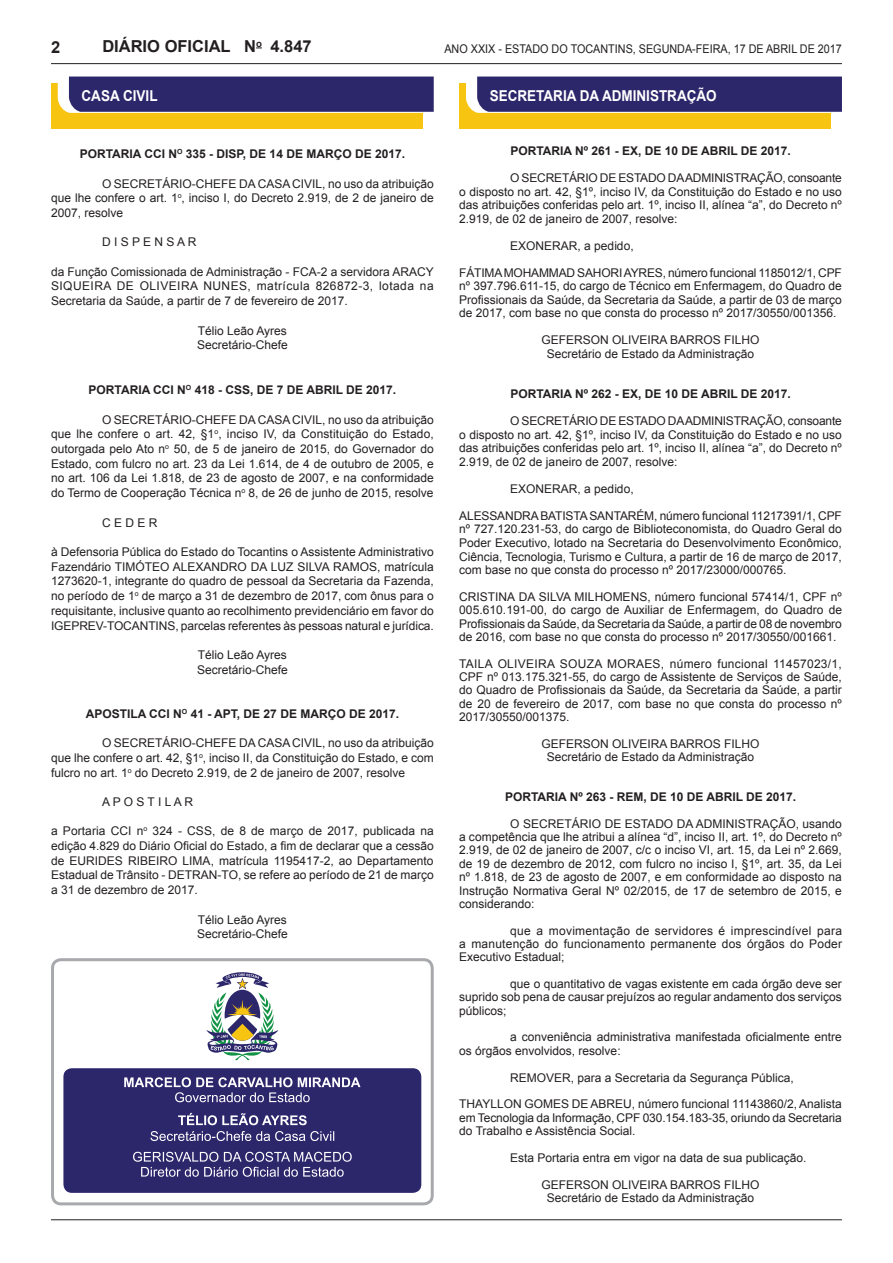
<style>
.page{position:relative;width:893px;height:1263px;background:#fff}
.page>*{position:absolute;margin:0;border:0;box-sizing:border-box;transform-origin:0 0}
.t1{font:700 16.5px "Arial";color:#231f20}
.t2{font:700 15px "Arial";color:#fff;scale:.9 1}
.t3{font:12px/14.7px "Arial";color:#231f20;text-align:justify}
.t4{font:700 12px "Arial";color:#231f20}
.t5{font:12px "Arial";color:#231f20;scale:.9 1}
.t6{font:700 9.6px "Arial";color:#231f20}
</style>
<div class="page">
<hr style="left:51px;top:63px;width:791px;height:1px;background:#231f20">
<hr style="left:51px;top:1219px;width:791px;height:1px;background:#231f20">
<div style="left:51px;top:958px;width:383px;height:247px;border:3px solid #a8a9ad;border-radius:9px"></div>
<div style="left:63px;top:1068px;width:358px;height:125px;background:#2c266b;border-radius:9px"></div>
<svg style="left:124px;top:1077px;width:236px;height:25px"></svg>
<svg style="left:178px;top:1113px;width:129px;height:12px"></svg>
<svg style="left:150px;top:1131px;width:184px;height:10px"></svg>
<svg style="left:133px;top:1152px;width:219px;height:25px"></svg>
<svg style="left:206px;top:972px;width:72px;height:88px"></svg>
<div style="left:459px;top:83px;width:372px;height:45px;background:#f7c511"></div>
<svg style="left:466px;top:77px;width:376px;height:36px;background:#393373"></svg>
<div style="left:51px;top:83px;width:372px;height:45px;background:#f7c511"></div>
<svg style="left:58px;top:77px;width:376px;height:36px;background:#393373"></svg>
<h1 class="t1" style="left:51px;top:36px;width:11px">2</h1>
<h1 class="t1" style="left:102px;top:36px;width:211px">DIÁRIO OFICIAL N 4.847</h1>
<p class="t5" style="left:444px;top:41px;width:443px">Ano XXIX - Estado do Tocanti ns, segunda-fei ra, 17 de abri l de 2017</p>
<p class="t6" style="left:256px;top:37px;width:7px">O</p>
<p class="t2" style="left:82px;top:85px;width:84px">CASA CIVIL</p>
<p class="t2" style="left:490px;top:85px;width:254px">SECRETARIA DA ADMINISTRAÇÃO</p>
<p class="t4" style="left:80px;top:146px;width:237px">PORTARIA CCI N<sup>O</sup> 335 - DISP, DE 14 DE MARÇO</p>
<p class="t4" style="left:355px;top:146px;width:52px">DE 2017.</p>
<p class="t3" style="left:51px;top:176px;width:384px;text-indent:51px">O SECRETÁRIO-CHEFE DA CASA CIVIL, no uso da atribuição que lhe confere o art. 1<sup>o</sup>, inciso I, do Decreto 2.919, de 2 de janeiro de 2007, resolve</p>
<p class="t3" style="left:102px;top:235px;width:96px">D I S P E N S A R</p>
<p class="t3" style="left:51px;top:264px;width:384px">da Função Comissionada de Administração - FCA-2 a servidora ARACY SIQUEIRA DE OLIVEIRA NUNES, matrícula 826872-3, lotada na Secretaria da Saúde, a partir de 7 de fevereiro de 2017.</p>
<p class="t3" style="left:197px;top:323px;width:92px">Télio Leão Ayres<br>Secretário-Chefe</p>
<p class="t4" style="left:89px;top:382px;width:309px">PORTARIA CCI N<sup>O</sup> 418 - CSS, DE 7 DE ABRI L DE 2017.</p>
<p class="t3" style="left:51px;top:412px;width:384px;text-indent:51px">O SECRETÁRIO-CHEFE DA CASA CIVIL, no uso da atribuição que lhe confere o art. 42, §1<sup>o</sup>, inciso IV, da Constituição do Estado, outorgada pelo Ato n<sup>o</sup> 50, de 5 de janeiro de 2015, do Governador do Estado, com fulcro no art. 23 da Lei 1.614, de 4 de outubro de 2005, e no art. 106 da Lei 1.818, de 23 de agosto de 2007, e na conformidade do Termo de Cooperação Técnica n<sup>o</sup> 8, de 26 de junho de 2015, resolve</p>
<p class="t3" style="left:102px;top:515px;width:57px">C E D E R</p>
<p class="t3" style="left:51px;top:544px;width:384px">à Defensoria Pública do Estado do Tocantins o Assistente Administrativo Fazendário TIMÓTEO ALEXANDRO DA LUZ SILVA RAMOS, matrícula 1273620-1, integrante do quadro de pessoal da Secretaria da Fazenda, no período de 1<sup>o</sup> de março a 31 de dezembro de 2017, com ônus para o requisitante, inclusive quanto ao recolhimento previdenciário em favor do IGEPREV-TOCANTINS, parcelas referentes às pessoas natural e jurídica.</p>
<p class="t3" style="left:197px;top:647px;width:92px">Télio Leão Ayres<br>Secretário-Chefe</p>
<p class="t4" style="left:86px;top:705px;width:225px">APOSTILA CCI N<sup>O</sup> 41 - APT, DE 27 DE MARÇO</p>
<p class="t4" style="left:349px;top:705px;width:52px">DE 2017.</p>
<p class="t3" style="left:51px;top:736px;width:384px;text-indent:51px">O SECRETÁRIO-CHEFE DA CASA CIVIL, no uso da atribuição que lhe confere o art. 42, §1<sup>o</sup>, inciso II, da Constituição do Estado, e com fulcro no art. 1<sup>o</sup> do Decreto 2.919, de 2 de janeiro de 2007, resolve</p>
<p class="t3" style="left:102px;top:794px;width:92px">A P O S T I L A R</p>
<p class="t3" style="left:51px;top:824px;width:384px">a Portaria CCI n<sup>o</sup> 324 - CSS, de 8 de março de 2017, publicada na edição 4.829 do Diário Oficial do Estado, a fim de declarar que a cessão de EURIDES RIBEIRO LIMA, matrícula 1195417-2, ao Departamento Estadual de Trânsito - DETRAN-TO, se refere ao período de 21 de março a 31 de dezembro de 2017.</p>
<p class="t3" style="left:197px;top:912px;width:92px">Télio Leão Ayres<br>Secretário-Chefe</p>
<p class="t4" style="left:510px;top:143px;width:282px">PORTARIA Nº 261 - EX, DE 10 DE ABRI L DE 2017.</p>
<p class="t3" style="left:459px;top:172px;width:384px;line-height:13.5px;text-indent:51px">O SECRETÁRIO DE ESTADO DA ADMINISTRAÇÃO, consoante o disposto no art. 42, §1º, inciso IV, da Constituição do Estado e no uso das atribuições conferidas pelo art. 1º, inciso II, alínea “a”, do Decreto nº 2.919, de 02 de janeiro de 2007, resolve:</p>
<p class="t3" style="left:510px;top:238px;width:125px">EXONERAR, a pedido,</p>
<p class="t3" style="left:459px;top:266px;width:384px;line-height:13.5px">FÁTIMA MOHAMMAD SAHORI AYRES, número funcional 1185012/1, CPF nº 397.796.611-15, do cargo de Técnico em Enfermagem, do Quadro de Profissionais da Saúde, da Secretaria da Saúde, a partir de 03 de março de 2017, com base no que consta do processo nº 2017/30550/001356.</p>
<p class="t3" style="left:542px;top:334px;width:220px;line-height:13.5px;text-align:center">GEFERSON OLIVEIRA BARROS FILHO<br>Secretário de Estado da Administração</p>
<p class="t4" style="left:510px;top:386px;width:282px">PORTARIA Nº 262 - EX, DE 10 DE ABRI L DE 2017.</p>
<p class="t3" style="left:459px;top:415px;width:384px;line-height:13.5px;text-indent:51px">O SECRETÁRIO DE ESTADO DA ADMINISTRAÇÃO, consoante o disposto no art. 42, §1º, inciso IV, da Constituição do Estado e no uso das atribuições conferidas pelo art. 1º, inciso II, alínea “a”, do Decreto nº 2.919, de 02 de janeiro de 2007, resolve:</p>
<p class="t3" style="left:510px;top:481px;width:125px">EXONERAR, a pedido,</p>
<p class="t3" style="left:459px;top:509px;width:384px;line-height:13.5px">ALESSANDRA BATISTA SANTARÉM, número funcional 11217391/1, CPF nº 727.120.231-53, do cargo de Biblioteconomista, do Quadro Geral do Poder Executivo, lotado na Secretaria do Desenvolvimento Econômico, Ciência, Tecnologia, Turismo e Cultura, a partir de 16 de março de 2017, com base no que consta do processo nº 2017/23000/000765.</p>
<p class="t3" style="left:459px;top:590px;width:384px;line-height:13.4px">CRISTINA DA SILVA MILHOMENS, número funcional 57414/1, CPF nº 005.610.191-00, do cargo de Auxiliar de Enfermagem, do Quadro de Profissionais da Saúde, da Secretaria da Saúde, a partir de 08 de novembro de 2016, com base no que consta do processo nº 2017/30550/001661.</p>
<p class="t3" style="left:459px;top:657px;width:384px;line-height:13.4px">TAILA OLIVEIRA SOUZA MORAES, número funcional 11457023/1, CPF nº 013.175.321-55, do cargo de Assistente de Serviços de Saúde, do Quadro de Profissionais da Saúde, da Secretaria da Saúde, a partir de 20 de fevereiro de 2017, com base no que consta do processo nº 2017/30550/001375.</p>
<p class="t3" style="left:542px;top:737px;width:220px;line-height:13.4px;text-align:center">GEFERSON OLIVEIRA BARROS FILHO<br>Secretário de Estado da Administração</p>
<p class="t4" style="left:505px;top:789px;width:293px">PORTARIA Nº 263 - REM, DE 10 DE ABRI L DE 2017.</p>
<p class="t3" style="left:459px;top:817px;width:384px;line-height:13.4px;text-indent:51px">O SECRETÁRIO DE ESTADO DA ADMINISTRAÇÃO, usando a competência que lhe atribui a alínea “d”, inciso II, art. 1º, do Decreto nº 2.919, de 02 de janeiro de 2007, c/c o inciso VI, art. 15, da Lei nº 2.669, de 19 de dezembro de 2012, com fulcro no inciso I, §1º, art. 35, da Lei nº 1.818, de 23 de agosto de 2007, e em conformidade ao disposto na Instrução Normativa Geral Nº 02/2015, de 17 de setembro de 2015, e considerando:</p>
<p class="t3" style="left:459px;top:924px;width:384px;line-height:13.4px;text-indent:51px">que a movimentação de servidores é imprescindível para a manutenção do funcionamento permanente dos órgãos do Poder Executivo Estadual;</p>
<p class="t3" style="left:459px;top:977px;width:384px;line-height:13.4px;text-indent:51px">que o quantitativo de vagas existente em cada órgão deve ser suprido sob pena de causar prejuízos ao regular andamento dos serviços públicos;</p>
<p class="t3" style="left:459px;top:1030px;width:384px;line-height:13.4px;text-indent:51px">a conveniência administrativa manifestada oficialmente entre os órgãos envolvidos, resolve:</p>
<p class="t3" style="left:510px;top:1070px;width:285px">REMOVER, para a Secretaria da Segurança Pública,</p>
<p class="t3" style="left:459px;top:1097px;width:384px;line-height:13.4px">THAYLLON GOMES DE ABREU, número funcional 11143860/2, Analista em Tecnologia da Informação, CPF 030.154.183-35, oriundo da Secretaria do Trabalho e Assistência Social.</p>
<p class="t3" style="left:510px;top:1150px;width:298px">Esta Portaria entra em vigor na data de sua publicação.</p>
<p class="t3" style="left:542px;top:1178px;width:220px;line-height:13.5px;text-align:center">GEFERSON OLIVEIRA BARROS FILHO<br>Secretário de Estado da Administração</p>
</div>
